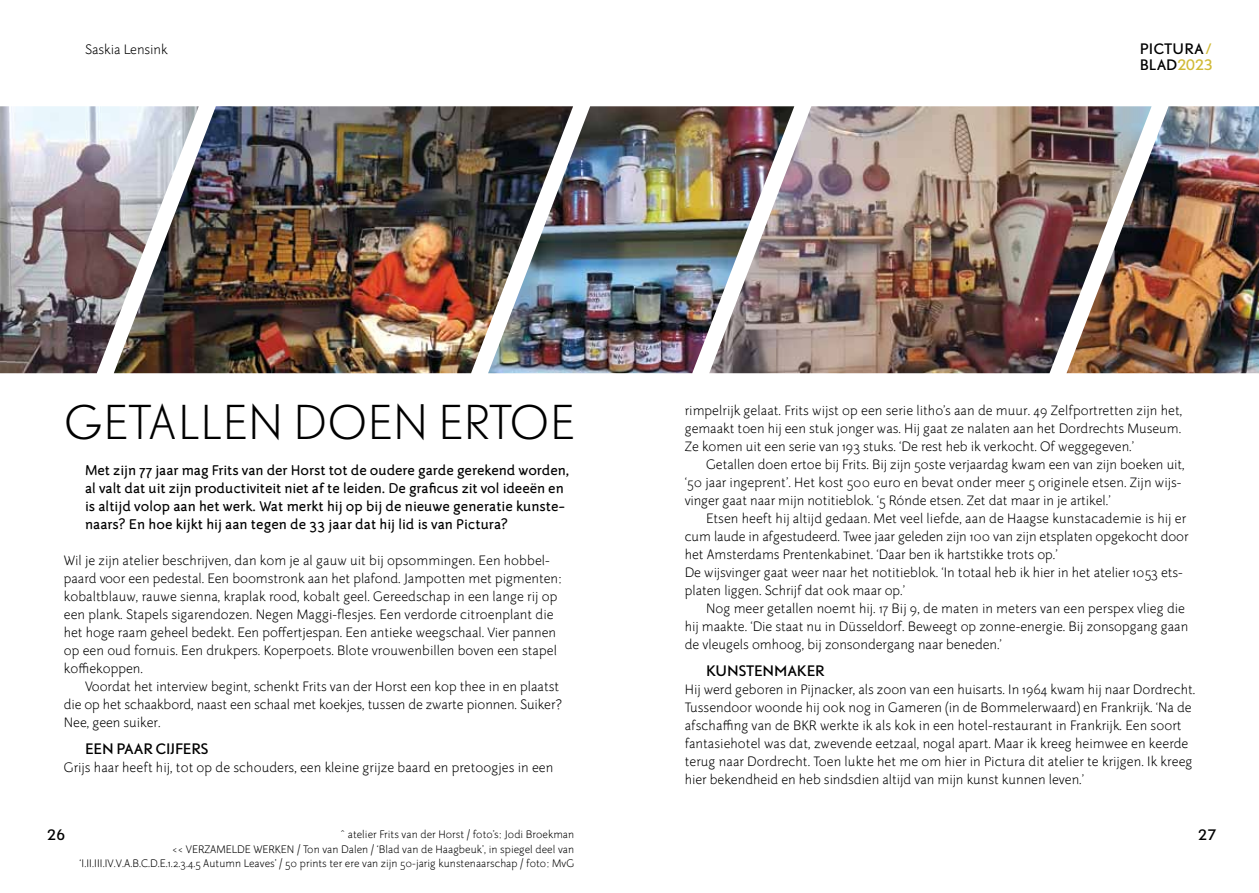
<style>
.page{position:relative;width:1259px;height:893px;background:#fff}
.page>*{position:absolute;margin:0;border:0;box-sizing:border-box;transform-origin:0 0}
.t1{font:43.5px "DTL Nobel T Light";color:#000}
.t2{font:15px/18px "Serious Sans Pro";color:#000}
.t3{font:700 15px/18px "Serious Sans Pro";color:#000}
.t4{font:13.5px/16.2px "DTL Nobel T";letter-spacing:.005em;color:#000}
.t5{font:12px/14.4px "Serious Sans Pro";letter-spacing:.005em;color:#000;text-align:right}
.s1{color:#d1ba37}
</style>
<div class="page">
<img style="left:199px;top:106px;width:289px;height:267px">
<img style="left:0;top:106px;width:199px;height:267px">
<img style="left:488px;top:106px;width:221px;height:267px">
<img style="left:1151px;top:106px;width:108px;height:267px">
<img style="left:709px;top:106px;width:442px;height:267px">
<p class="t2" style="left:85px;top:40px;width:84px">Saskia Lensink</p>
<p class="t4" style="left:1140px;top:40px;width:75px">PICTURA<span class="s1">/<br></span>BLAD<span class="s1">2023</span></p>
<h1 class="t1" style="left:64px;top:394px;width:512px">GETALLEN DOEN ERTOE</h1>
<p class="t3" style="left:85px;top:461px;width:486px">Met zijn 77 jaar mag Frits van der Horst tot de oudere garde gerekend worden, al valt dat uit zijn productiviteit niet af te leiden. De graficus zit vol ideeën en is altijd volop aan het werk. Wat merkt hij op bij de nieuwe generatie kunste&shy;naars? En hoe kijkt hij aan tegen de 33 jaar dat hij lid is van Pictura?</p>
<p class="t2" style="left:64px;top:551px;width:499px">Wil je zijn atelier beschrijven, dan kom je al gauw uit bij opsommingen. Een hobbel&shy;paard voor een pedestal. Een boomstronk aan het plafond. Jampotten met pigmenten: kobaltblauw, rauwe sienna, kraplak rood, kobalt geel. Gereedschap in een lange rij op een plank. Stapels sigarendozen. Negen Maggi-flesjes. Een verdorde citroenplant die het hoge raam geheel bedekt. Een poffertjespan. Een antieke weegschaal. Vier pannen op een oud fornuis. Een drukpers. Koperpoets. Blote vrouwenbillen boven een stapel koffiekoppen.</p>
<p class="t2" style="left:64px;top:677px;width:500px;text-indent:21px">Voordat het interview begint, schenkt Frits van der Horst een kop thee in en plaatst die op het schaakbord, naast een schaal met koekjes, tussen de zwarte pionnen. Suiker?<br>Nee, geen suiker.</p>
<p class="t4" style="left:85px;top:740px;width:125px">EEN PAAR CIJFERS</p>
<p class="t2" style="left:64px;top:758px;width:491px">Grijs haar heeft hij, tot op de schouders, een kleine grijze baard en pretoogjes in een</p>
<p class="t2" style="left:685px;top:401px;width:499px;text-align:justify">rimpelrijk gelaat. Frits wijst op een serie litho’s aan de muur. 49 Zelfportretten zijn het, gemaakt toen hij een stuk jonger was. Hij gaat ze nalaten aan het Dordrechts Museum.<br>Ze komen uit een serie van 193 stuks. ‘De rest heb ik verkocht. Of weggegeven.’</p>
<p class="t2" style="left:685px;top:455px;width:501px;text-indent:21px">Getallen doen ertoe bij Frits. Bij zijn 50ste verjaardag kwam een van zijn boeken uit, ‘50 jaar ingeprent’. Het kost 500 euro en bevat onder meer 5 originele etsen. Zijn wijs&shy;vinger gaat naar mijn notitieblok. ‘5 Rónde etsen. Zet dat maar in je artikel.’</p>
<p class="t2" style="left:685px;top:509px;width:505px;text-indent:21px">Etsen heeft hij altijd gedaan. Met veel liefde, aan de Haagse kunstacademie is hij er cum laude in afgestudeerd. Twee jaar geleden zijn 100 van zijn etsplaten opgekocht door het Amsterdams Prentenkabinet. ‘Daar ben ik hartstikke trots op.’<br>De wijsvinger gaat weer naar het notitieblok. ‘In totaal heb ik hier in het atelier 1053 ets&shy;platen liggen. Schrijf dat ook maar op.’</p>
<p class="t2" style="left:685px;top:599px;width:505px;text-indent:21px">Nog meer getallen noemt hij. 17 Bij 9, de maten in meters van een perspex vlieg die hij maakte. ‘Die staat nu in Düsseldorf. Beweegt op zonne-energie. Bij zonsopgang gaan de vleugels omhoog, bij zonsondergang naar beneden.’</p>
<p class="t4" style="left:706px;top:662px;width:120px">KUNSTENMAKER</p>
<p class="t2" style="left:685px;top:680px;width:512px">Hij werd geboren in Pijnacker, als zoon van een huisarts. In 1964 kwam hij naar Dordrecht.<br>Tussendoor woonde hij ook nog in Gameren (in de Bommelerwaard) en Frankrijk. ‘Na de afschaffing van de BKR werkte ik als kok in een hotel-restaurant in Frankrijk. Een soort fantasiehotel was dat, zwevende eetzaal, nogal apart. Maar ik kreeg heimwee en keerde terug naar Dordrecht. Toen lukte het me om hier in Pictura dit atelier te krijgen. Ik kreeg hier bekendheid en heb sindsdien altijd van mijn kunst kunnen leven.’</p>
<p class="t4" style="left:47px;top:826px;width:20px">26</p>
<p class="t5" style="left:80px;top:827px;width:496px">^ atelier Frits van der Horst / foto’s: Jodi Broekman<br>&lt;&lt; VERZAMELDE WERKEN / Ton van Dalen / ‘Blad van de Haagbeuk’, in spiegel deel van ‘I.II.III.IV.V.A.B.C.D.E.1.2.3.4.5 Autumn Leaves’ / 50 prints ter ere van zijn 50-jarig kunstenaarschap / foto: MvG</p>
<p class="t4" style="left:1197px;top:826px;width:20px">27</p>
</div>
